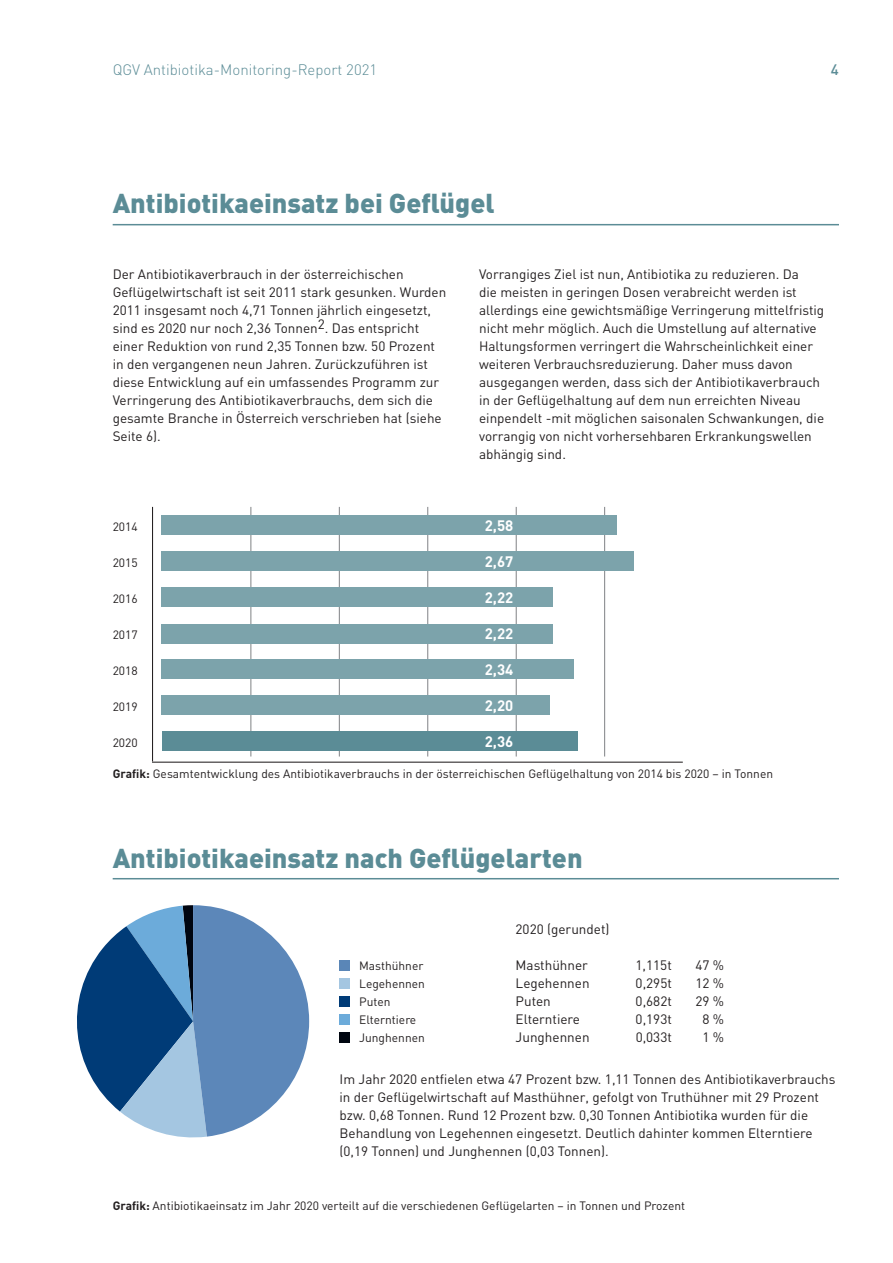
<style>
.page{position:relative;width:893px;height:1263px;background:#fff}
.page>*{position:absolute;margin:0;border:0;box-sizing:border-box;transform-origin:0 0}
.t1{font:900 27px "DIN";color:#5b8c96}
.t2{font:300 15px "DIN";color:#5b8c96}
.t3{font:700 15px "DIN";color:#fff}
.t4{font:500 15px "DIN";color:#5b8c96}
.t5{font:13.5px/18px "DIN";color:#231f20}
.t6{font:12px/18px "DIN";color:#231f20}
.s1{font-weight:700}
</style>
<div class="page">
<hr style="left:251px;top:507px;width:1px;height:249px;background:#808285">
<hr style="left:339px;top:507px;width:1px;height:249px;background:#808285">
<hr style="left:427px;top:507px;width:1px;height:249px;background:#808285">
<hr style="left:516px;top:507px;width:1px;height:249px;background:#808285">
<hr style="left:604px;top:507px;width:1px;height:249px;background:#808285">
<div style="left:162px;top:731px;width:415px;height:19px;background:#5b8c96"></div>
<div style="left:162px;top:515px;width:455px;height:19px;background:#7ca3ab"></div>
<div style="left:162px;top:551px;width:472px;height:19px;background:#7ca3ab"></div>
<div style="left:162px;top:587px;width:391px;height:20px;background:#7ca3ab"></div>
<div style="left:162px;top:624px;width:391px;height:19px;background:#7ca3ab"></div>
<div style="left:162px;top:659px;width:412px;height:19px;background:#7ca3ab"></div>
<div style="left:162px;top:696px;width:388px;height:19px;background:#7ca3ab"></div>
<hr style="left:113px;top:224px;width:726px;height:1px;background:#5b8c96">
<hr style="left:152px;top:507px;width:1px;height:254px;background:#231f20">
<hr style="left:152px;top:762px;width:531px;height:1px;background:#231f20">
<hr style="left:113px;top:878px;width:726px;height:1px;background:#5b8c96">
<div style="left:339px;top:978px;width:10px;height:10px;background:#a4c6e1"></div>
<div style="left:339px;top:1032px;width:10px;height:10px;background:#000610"></div>
<div style="left:339px;top:960px;width:10px;height:10px;background:#5a86b7"></div>
<div style="left:339px;top:1014px;width:10px;height:10px;background:#6cabda"></div>
<div style="left:339px;top:996px;width:10px;height:10px;background:#003b77"></div>
<svg style="left:77px;top:905px;width:232px;height:232px"></svg>
<p class="t2" style="left:113px;top:61px;width:266px">QGV Antibiotika-Monitoring-Report 2021</p>
<p class="t4" style="left:831px;top:60px;width:9px">4</p>
<h1 class="t1" style="left:113px;top:186px;width:383px">Antibiotikaeinsatz bei Geflügel</h1>
<p class="t5" style="left:113px;top:265px;width:335px">Der Antibiotikaverbrauch in der österreichischen Geflügelwirtschaft ist seit 2011 stark gesunken. Wurden 2011 insgesamt noch 4,71 Tonnen jährlich eingesetzt, sind es 2020 nur noch 2,36 Tonnen2. Das entspricht einer Reduktion von rund 2,35 Tonnen bzw. 50 Prozent in den vergangenen neun Jahren. Zurückzuführen ist diese Entwicklung auf ein umfassendes Programm zur Verringerung des Antibiotikaverbrauchs, dem sich die gesamte Branche in Österreich verschrieben hat (siehe Seite 6).</p>
<p class="t5" style="left:479px;top:265px;width:347px">Vorrangiges Ziel ist nun, Antibiotika zu reduzieren. Da<br>die meisten in geringen Dosen verabreicht werden ist allerdings eine gewichtsmäßige Verringerung mittelfristig nicht mehr möglich. Auch die Umstellung auf alternative Haltungsformen verringert die Wahrscheinlichkeit einer weiteren Verbrauchsreduzierung. Daher muss davon ausgegangen werden, dass sich der Antibiotikaverbrauch in der Geflügelhaltung auf dem nun erreichten Niveau einpendelt -mit möglichen saisonalen Schwankungen, die vorrangig von nicht vorhersehbaren Erkrankungswellen abhängig sind.</p>
<p class="t6" style="left:113px;top:518px;width:27px">2014</p>
<p class="t6" style="left:113px;top:554px;width:27px">2015</p>
<p class="t6" style="left:113px;top:590px;width:27px">2016</p>
<p class="t6" style="left:113px;top:626px;width:27px">2017</p>
<p class="t6" style="left:113px;top:662px;width:27px">2018</p>
<p class="t6" style="left:113px;top:698px;width:27px">2019</p>
<p class="t6" style="left:113px;top:734px;width:27px">2020</p>
<p class="t3" style="left:485px;top:516px;width:30px">2,58</p>
<p class="t3" style="left:485px;top:552px;width:30px">2,67</p>
<p class="t3" style="left:485px;top:588px;width:30px">2,22</p>
<p class="t3" style="left:485px;top:624px;width:30px">2,22</p>
<p class="t3" style="left:485px;top:660px;width:30px">2,34</p>
<p class="t3" style="left:485px;top:696px;width:30px">2,20</p>
<p class="t3" style="left:485px;top:732px;width:30px">2,36</p>
<p class="t6" style="left:113px;top:764px;width:662px"><span class="s1">Grafik:</span> Gesamtentwicklung des Antibiotikaverbrauchs in der österreichischen Geflügelhaltung von 2014 bis 2020 – in Tonnen</p>
<h1 class="t1" style="left:113px;top:840px;width:471px">Antibiotikaeinsatz nach Geflügelarten</h1>
<p class="t6" style="left:359px;top:956px;width:67px">Masthühner<br>Legehennen<br>Puten<br>Elterntiere<br>Junghennen</p>
<p class="t5" style="left:516px;top:919px;width:95px">2020 (gerundet)</p>
<p class="t5" style="left:516px;top:955px;width:74px">Masthühner</p>
<p class="t5" style="left:636px;top:955px;width:38px">1,115t</p>
<p class="t5" style="left:695px;top:955px;width:30px">47 %</p>
<p class="t5" style="left:516px;top:973px;width:76px">Legehennen</p>
<p class="t5" style="left:636px;top:973px;width:38px">0,295t</p>
<p class="t5" style="left:695px;top:973px;width:30px">12 %</p>
<p class="t5" style="left:516px;top:991px;width:37px">Puten</p>
<p class="t5" style="left:636px;top:991px;width:38px">0,682t</p>
<p class="t5" style="left:695px;top:991px;width:30px">29 %</p>
<p class="t5" style="left:516px;top:1009px;width:66px">Elterntiere</p>
<p class="t5" style="left:636px;top:1009px;width:38px">0,193t</p>
<p class="t5" style="left:702px;top:1009px;width:23px">8 %</p>
<p class="t5" style="left:516px;top:1027px;width:75px">Junghennen</p>
<p class="t5" style="left:636px;top:1027px;width:38px">0,033t</p>
<p class="t5" style="left:702px;top:1027px;width:23px">1 %</p>
<p class="t5" style="left:340px;top:1069px;width:497px">Im Jahr 2020 entfielen etwa 47 Prozent bzw. 1,11 Tonnen des Antibiotikaverbrauchs in der Geflügelwirtschaft auf Masthühner, gefolgt von Truthühner mit 29 Prozent bzw. 0,68 Tonnen. Rund 12 Prozent bzw. 0,30 Tonnen Antibiotika wurden für die Behandlung von Legehennen eingesetzt. Deutlich dahinter kommen Elterntiere (0,19 Tonnen) und Junghennen (0,03 Tonnen).</p>
<p class="t6" style="left:113px;top:1196px;width:574px"><span class="s1">Grafik:</span> Antibiotikaeinsatz im Jahr 2020 verteilt auf die verschiedenen Geflügelarten – in Tonnen und Prozent</p>
</div>
